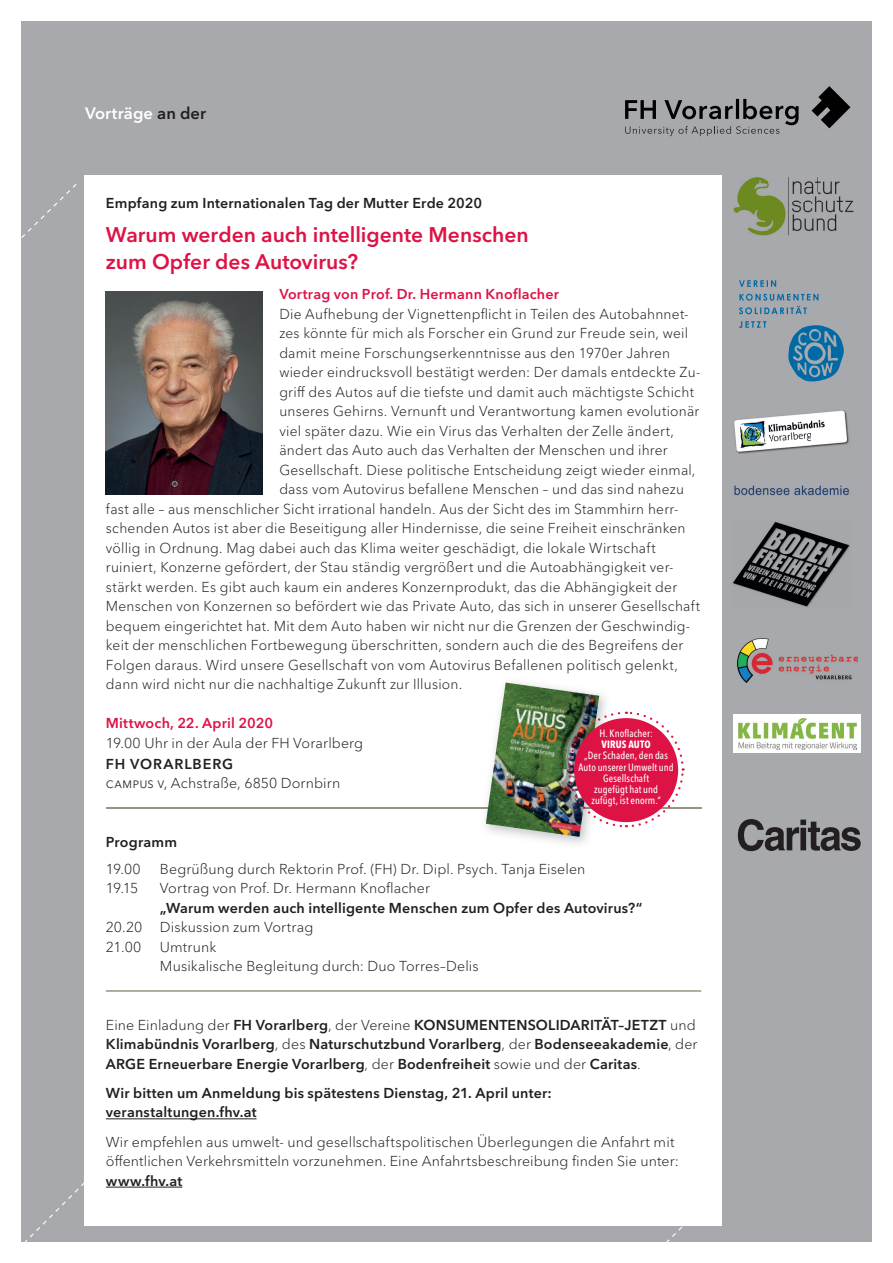
<style>
.page{position:relative;width:893px;height:1263px;background:#fff}
.page>*{position:absolute;margin:0;border:0;box-sizing:border-box;transform-origin:0 0}
.t1{font:600 21px/27px "Avenir Next LT Pro";color:#dd1245}
.t2{font:600 16.5px "Avenir Next LT Pro";letter-spacing:.005em;color:#fff}
.t3{font:300 14.25px/19.5px "Avenir Next LT Pro";letter-spacing:.015em;color:#231f20}
.t4{font:600 14.25px/19.5px "Avenir Next LT Pro";letter-spacing:.01em;color:#231f20;text-align:justify}
.t5{font:600 14.25px "Avenir Next LT Pro";letter-spacing:.015em;color:#dd1245}
.t6{font:600 14.25px "Avenir Next LT Pro";letter-spacing:.065em;color:#231f20}
.t7{font:500 condensed 10.5px/11.2px "Avenir Next LT Pro";letter-spacing:.01em;color:#fff;text-align:center}
.t8{font:700 condensed 10.5px "Avenir Next LT Pro";letter-spacing:.01em;color:#fff}
.s1{color:#231f20}
.s2{font-weight:300}
</style>
<div class="page">
<div style="left:21px;top:21px;width:851px;height:1221px;background:#a8a9ad"></div>
<div style="left:85px;top:176px;width:637px;height:1050px;background:#fff"></div>
<hr style="left:106px;top:1118px;width:151px;height:1px;background:#231f20">
<hr style="left:106px;top:1187px;width:76px;height:1px;background:#231f20">
<hr style="left:106px;top:807px;width:595px;height:2px;background:#979481">
<hr style="left:106px;top:990px;width:595px;height:2px;background:#979481">
<svg style="left:24px;top:1181px;width:61px;height:61px"></svg>
<svg style="left:812px;top:86px;width:38px;height:42px"></svg>
<svg style="left:625px;top:99px;width:174px;height:37px"></svg>
<img style="left:106px;top:291px;width:156px;height:203px">
<svg style="left:739px;top:321px;width:27px;height:7px"></svg>
<svg style="left:739px;top:294px;width:79px;height:20px"></svg>
<svg style="left:739px;top:280px;width:37px;height:7px"></svg>
<svg style="left:788px;top:325px;width:56px;height:56px"></svg>
<img style="left:734px;top:485px;width:116px;height:11px">
<img style="left:733px;top:521px;width:117px;height:86px">
<img style="left:734px;top:410px;width:115px;height:44px">
<img style="left:719px;top:175px;width:134px;height:27px">
<img style="left:733px;top:202px;width:121px;height:34px">
<img style="left:719px;top:176px;width:3px;height:26px">
<div style="left:733px;top:714px;width:128px;height:38px;background:#fff"></div>
<img style="left:738px;top:718px;width:118px;height:31px">
<img style="left:738px;top:639px;width:120px;height:43px">
<svg style="left:738px;top:819px;width:123px;height:32px"></svg>
<img style="left:485px;top:682px;width:121px;height:162px">
<img style="left:486px;top:683px;width:113px;height:154px">
<img style="left:567px;top:710px;width:118px;height:118px">
<div style="left:574px;top:718px;width:104px;height:104px;background:#dd1245;border-radius:50%"></div>
<p class="t2" style="left:85px;top:103px;width:123px">Vorträge <span class="s1">an der</span></p>
<p class="t4" style="left:106px;top:193px;width:378px">Empfang zum Internationalen Tag der Mutter Erde 2020</p>
<h1 class="t1" style="left:106px;top:221px;width:424px">Warum werden auch intelligente Menschen zum Opfer des Autovirus?</h1>
<p class="t5" style="left:279px;top:285px;width:281px">Vortrag von Prof. Dr. Hermann Knoflacher</p>
<p class="t3" style="left:279px;top:304px;width:411px">Die Aufhebung der Vignettenpflicht in Teilen des Autobahnnet-</p>
<p class="t3" style="left:279px;top:323px;width:410px">zes könnte für mich als Forscher ein Grund zur Freude sein, weil</p>
<p class="t3" style="left:279px;top:343px;width:392px">damit meine Forschungserkenntnisse aus den 1970er Jahren</p>
<p class="t3" style="left:279px;top:362px;width:423px">wieder eindrucksvoll bestätigt werden: Der damals entdeckte Zu-</p>
<p class="t3" style="left:279px;top:382px;width:416px">griff des Autos auf die tiefste und damit auch mächtigste Schicht</p>
<p class="t3" style="left:279px;top:401px;width:422px">unseres Gehirns. Vernunft und Verantwortung kamen evolutionär</p>
<p class="t3" style="left:279px;top:421px;width:396px">viel später dazu. Wie ein Virus das Verhalten der Zelle ändert,</p>
<p class="t3" style="left:279px;top:440px;width:390px">ändert das Auto auch das Verhalten der Menschen und ihrer</p>
<p class="t3" style="left:279px;top:460px;width:418px">Gesellschaft. Diese politische Entscheidung zeigt wieder einmal,</p>
<p class="t3" style="left:279px;top:479px;width:406px">dass vom Autovirus befallene Menschen – und das sind nahezu</p>
<p class="t3" style="left:106px;top:499px;width:574px">fast alle – aus menschlicher Sicht irrational handeln. Aus der Sicht des im Stammhirn herr-</p>
<p class="t3" style="left:106px;top:518px;width:581px">schenden Autos ist aber die Beseitigung aller Hindernisse, die seine Freiheit einschränken</p>
<p class="t3" style="left:106px;top:538px;width:551px">völlig in Ordnung. Mag dabei auch das Klima weiter geschädigt, die lokale Wirtschaft</p>
<p class="t3" style="left:106px;top:557px;width:569px">ruiniert, Konzerne gefördert, der Stau ständig vergrößert und die Autoabhängigkeit ver-</p>
<p class="t3" style="left:106px;top:577px;width:573px">stärkt werden. Es gibt auch kaum ein anderes Konzernprodukt, das die Abhängigkeit der</p>
<p class="t3" style="left:106px;top:596px;width:596px">Menschen von Konzernen so befördert wie das Private Auto, das sich in unserer Gesellschaft</p>
<p class="t3" style="left:106px;top:616px;width:586px">bequem eingerichtet hat. Mit dem Auto haben wir nicht nur die Grenzen der Geschwindig-</p>
<p class="t3" style="left:106px;top:635px;width:579px">keit der menschlichen Fortbewegung überschritten, sondern auch die des Begreifens der</p>
<p class="t3" style="left:106px;top:655px;width:573px">Folgen daraus. Wird unsere Gesellschaft von vom Autovirus Befallenen politisch gelenkt,</p>
<p class="t3" style="left:106px;top:674px;width:358px">dann wird nicht nur die nachhaltige Zukunft zur Illusion.</p>
<p class="t5" style="left:106px;top:714px;width:169px">Mittwoch, 22. April 2020</p>
<p class="t3" style="left:106px;top:733px;width:259px">19.00 Uhr in der Aula der FH Vorarlberg</p>
<p class="t6" style="left:106px;top:755px;width:129px">FH VORARLBERG</p>
<p class="t3" style="left:106px;top:773px;width:236px">campus v, Achstraße, 6850 Dornbirn</p>
<p class="t7" style="left:599px;top:728px;width:55px">H. Knoflacher:</p>
<p class="t8" style="left:602px;top:738px;width:51px">VIRUS AUTO</p>
<p class="t7" style="left:578px;top:750px;width:97px">„Der Schaden, den das<br>Auto unserer Umwelt und<br>Gesellschaft<br>zugefügt hat und<br>zufügt, ist enorm.“</p>
<p class="t4" style="left:106px;top:832px;width:73px">Programm</p>
<p class="t3" style="left:106px;top:859px;width:36px">19.00</p>
<p class="t3" style="left:160px;top:859px;width:427px">Begrüßung durch Rektorin Prof. (FH) Dr. Dipl. Psych. Tanja Eiselen</p>
<p class="t3" style="left:106px;top:878px;width:34px">19.15</p>
<p class="t3" style="left:160px;top:878px;width:272px">Vortrag von Prof. Dr. Hermann Knoflacher</p>
<p class="t4" style="left:160px;top:898px;width:484px">„Warum werden auch intelligente Menschen zum Opfer des Autovirus?“</p>
<p class="t3" style="left:106px;top:917px;width:209px">20.20 Diskussion zum Vortrag<br>21.00</p>
<p class="t3" style="left:160px;top:937px;width:320px">Umtrunk<br>Musikalische Begleitung durch: Duo Torres–Delis</p>
<p class="t4" style="left:106px;top:1015px;width:593px"><span class="s2">Eine Einladung der</span> FH Vorarlberg<span class="s2">, der Vereine</span> KONSUMENTENSOLIDARITÄT–JETZT <span class="s2">und </span>Klimabündnis Vorarlberg<span class="s2">, des</span> Naturschutzbund Vorarlberg<span class="s2">, der</span> Bodenseeakademie<span class="s2">, der </span>ARGE Erneuerbare Energie Vorarlberg<span class="s2">, der</span> Bodenfreiheit <span class="s2">sowie und der</span> Caritas<span class="s2">.</span></p>
<p class="t4" style="left:106px;top:1083px;width:447px">Wir bitten um Anmeldung bis spätestens Dienstag, 21. April unter: veranstaltungen.fhv.at</p>
<p class="t3" style="left:106px;top:1132px;width:575px">Wir empfehlen aus umwelt- und gesellschaftspolitischen Überlegungen die Anfahrt mit öffentlichen Verkehrsmitteln vorzunehmen. Eine Anfahrtsbeschreibung finden Sie unter:</p>
<p class="t4" style="left:106px;top:1171px;width:78px">www.fhv.at</p>
</div>
